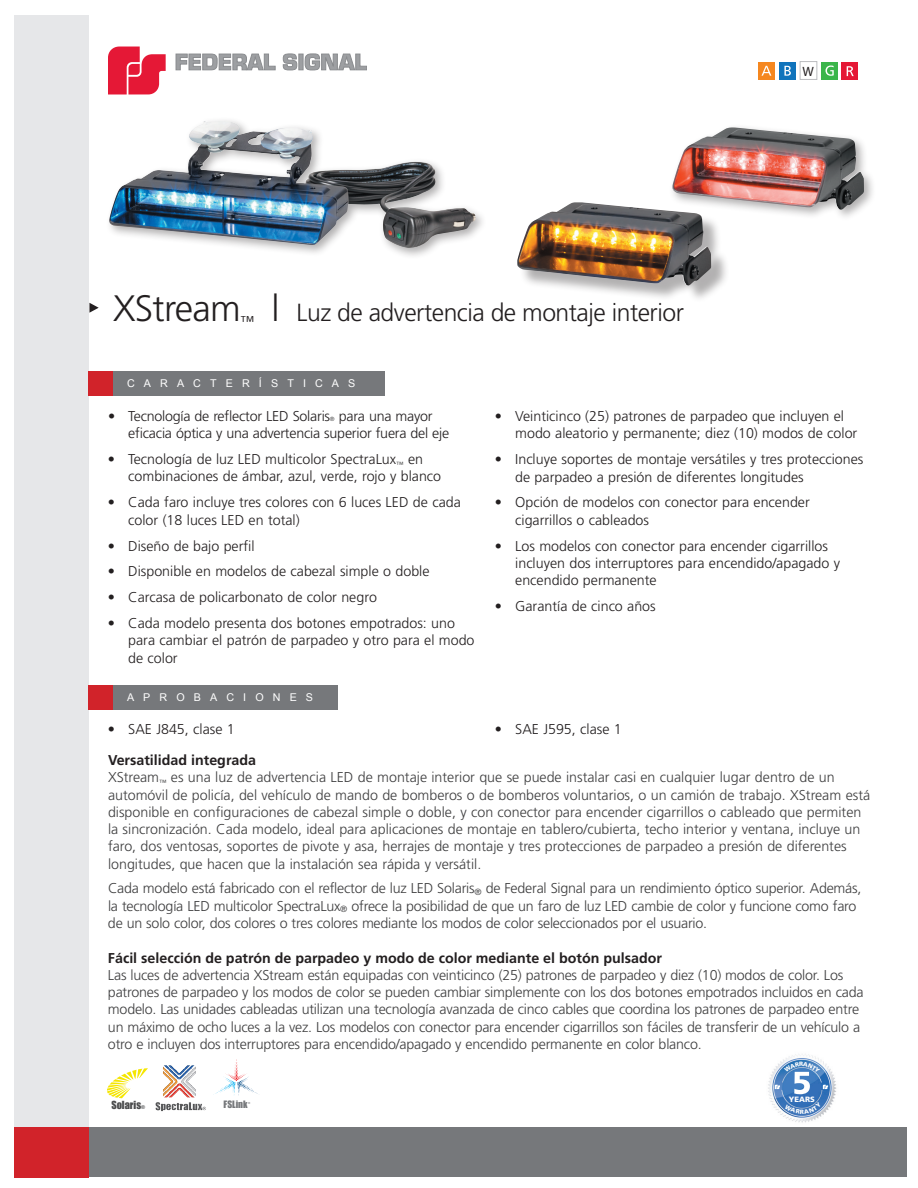
<style>
.page{position:relative;width:918px;height:1188px;background:#fff}
.page>*{position:absolute;margin:0;border:0;box-sizing:border-box;transform-origin:0 0}
.t1{font:300 36.75px "Frutiger LT Std";letter-spacing:-.02em;color:#231f20}
.t2{font:300 24.75px "Frutiger LT Std";letter-spacing:-.02em;color:#231f20}
.t3{font:300 14.25px/17.2px "Frutiger LT Std";letter-spacing:-.015em;color:#3e3e3f}
.t4{font:300 14.25px/17.2px "Frutiger LT Std";color:#231f20}
.t5{font:700 14.25px "Frutiger LT Std";color:#231f20}
.t6{font:13.5px "Myriad Pro";color:#231f20}
.t7{font:10.8px "Arial";letter-spacing:.85em;color:#fff}
.t8{font:10.2px "Impact";color:#4b4c4d}
.t9{font:9.3px "Impact";color:#76787b}
.t10{font:900 7.65px "Frutiger";color:#fff}
.t11{font:300 6px "Frutiger LT Std";color:#3e3e3f}
.t12{font:2.7px "Impact";color:#76787b}
.s1{font-size:36.75px}
.s2{font-weight:700;color:#231f20}
.s3{font-size:5.1px}
</style>
<div class="page">
<div style="left:14px;top:1127px;width:892px;height:50px;background:#76787b"></div>
<div style="left:14px;top:15px;width:74px;height:1162px;background:#e6e7e9"></div>
<div style="left:88px;top:372px;width:25px;height:24px;background:#d1232a"></div>
<div style="left:88px;top:685px;width:25px;height:25px;background:#d1232a"></div>
<svg style="left:89px;top:303px;width:10px;height:10px"></svg>
<svg style="left:176px;top:54px;width:99px;height:16px"></svg>
<svg style="left:283px;top:54px;width:14px;height:16px"></svg>
<hr style="left:299px;top:54px;width:4px;height:16px;background:#96989b">
<svg style="left:305px;top:54px;width:62px;height:16px"></svg>
<svg style="left:108px;top:47px;width:58px;height:47px"></svg>
<div style="left:113px;top:372px;width:271px;height:24px;background:#76787b"></div>
<div style="left:113px;top:685px;width:225px;height:25px;background:#76787b"></div>
<div style="left:14px;top:1128px;width:74px;height:50px;background:#d1232a"></div>
<div style="left:669px;top:124px;width:207px;height:97px;background:#231f20;opacity:.35"></div>
<img style="left:673px;top:127px;width:191px;height:83px">
<img style="left:768px;top:1054px;width:69px;height:69px">
<div style="left:105px;top:117px;width:382px;height:143px;background:#231f20;opacity:.35"></div>
<img style="left:109px;top:121px;width:367px;height:127px">
<svg style="left:107px;top:1068px;width:40px;height:30px"></svg>
<img style="left:147px;top:1065px;width:67px;height:47px">
<div style="left:520px;top:205px;width:210px;height:98px;background:#231f20;opacity:.35"></div>
<img style="left:517px;top:202px;width:194px;height:84px">
<svg style="left:215px;top:1059px;width:43px;height:37px"></svg>
<div style="left:779px;top:62px;width:17px;height:18px;background:#1074bc"></div>
<svg style="left:784px;top:66px;width:7px;height:10px"></svg>
<div style="left:758px;top:62px;width:17px;height:18px;background:#f5871f"></div>
<svg style="left:762px;top:66px;width:9px;height:10px"></svg>
<div style="left:821px;top:62px;width:17px;height:18px;background:#3ab54a"></div>
<svg style="left:826px;top:66px;width:8px;height:10px"></svg>
<div style="left:800px;top:61px;width:17px;height:19px;border:1px solid #bcbdc0"></div>
<div style="left:841px;top:62px;width:17px;height:18px;background:#e51836"></div>
<svg style="left:847px;top:66px;width:7px;height:10px"></svg>
<svg style="left:775px;top:1062px;width:53px;height:32px"></svg>
<svg style="left:784px;top:1102px;width:37px;height:12px"></svg>
<h1 class="t1" style="left:113px;top:288px;width:129px">XStream</h1>
<p class="t4" style="left:240px;top:313px;width:16px">™</p>
<h2 class="t2" style="left:272px;top:299px;width:414px"><span class="s1">l</span> Luz de advertencia de montaje interior</h2>
<p class="t7" style="left:127px;top:377px;width:230px">CARACTERÍSTICAS</p>
<p class="t6" style="left:803px;top:63px;width:13px">W</p>
<p class="t4" style="left:108px;top:408px;width:224px">• Tecnología de reflector LED Solaris</p>
<p class="t11" style="left:330px;top:416px;width:6px">®</p>
<p class="t4" style="left:128px;top:408px;width:322px;text-indent:211px">para una mayor eficacia óptica y una advertencia superior fuera del eje</p>
<p class="t4" style="left:128px;top:451px;width:314px;text-indent:-20px">• Tecnología de luz LED multicolor SpectraLux<sub>™</sub> en combinaciones de ámbar, azul, verde, rojo y blanco</p>
<p class="t4" style="left:128px;top:494px;width:334px;text-indent:-20px">• Cada faro incluye tres colores con 6 luces LED de cada color (18 luces LED en total)</p>
<p class="t4" style="left:108px;top:537px;width:148px">• Diseño de bajo perfil</p>
<p class="t4" style="left:108px;top:563px;width:323px">• Disponible en modelos de cabezal simple o doble</p>
<p class="t4" style="left:108px;top:589px;width:271px">• Carcasa de policarbonato de color negro</p>
<p class="t4" style="left:128px;top:615px;width:348px;text-indent:-20px">• Cada modelo presenta dos botones empotrados: uno para cambiar el patrón de parpadeo y otro para el modo de color</p>
<p class="t7" style="left:127px;top:690px;width:188px">APROBACIONES</p>
<p class="t4" style="left:515px;top:408px;width:344px;text-indent:-20px">• Veinticinco (25) patrones de parpadeo que incluyen el modo aleatorio y permanente; diez (10) modos de color</p>
<p class="t4" style="left:515px;top:451px;width:350px;text-indent:-20px">• Incluye soportes de montaje versátiles y tres protecciones de parpadeo a presión de diferentes longitudes</p>
<p class="t4" style="left:515px;top:494px;width:296px;text-indent:-20px">• Opción de modelos con conector para encender cigarrillos o cableados</p>
<p class="t4" style="left:515px;top:537px;width:326px;text-indent:-20px">• Los modelos con conector para encender cigarrillos incluyen dos interruptores para encendido/apagado y encendido permanente</p>
<p class="t4" style="left:495px;top:598px;width:162px">• Garantía de cinco años</p>
<p class="t4" style="left:108px;top:721px;width:128px">• SAE J845, clase 1</p>
<p class="t4" style="left:495px;top:721px;width:128px">• SAE J595, clase 1</p>
<p class="t3" style="left:108px;top:752px;width:764px"><span class="s2">Versatilidad integrada<br></span>XStream<sub>™</sub> es una luz de advertencia LED de montaje interior que se puede instalar casi en cualquier lugar dentro de un automóvil de policía, del vehículo de mando de bomberos o de bomberos voluntarios, o un camión de trabajo. XStream está disponible en configuraciones de cabezal simple o doble, y con conector para encender cigarrillos o cableado que permiten la sincronización. Cada modelo, ideal para aplicaciones de montaje en tablero/cubierta, techo interior y ventana, incluye un faro, dos ventosas, soportes de pivote y asa, herrajes de montaje y tres protecciones de parpadeo a presión de diferentes longitudes, que hacen que la instalación sea rápida y versátil.</p>
<p class="t3" style="left:108px;top:880px;width:755px">Cada modelo está fabricado con el reflector de luz LED Solaris<sub>®</sub> de Federal Signal para un rendimiento óptico superior. Además, la tecnología LED multicolor SpectraLux<sub>®</sub> ofrece la posibilidad de que un faro de luz LED cambie de color y funcione como faro de un solo color, dos colores o tres colores mediante los modos de color seleccionados por el usuario.</p>
<p class="t5" style="left:108px;top:949px;width:556px">Fácil selección de patrón de parpadeo y modo de color mediante el botón pulsador</p>
<p class="t3" style="left:108px;top:967px;width:757px">Las luces de advertencia XStream están equipadas con veinticinco (25) patrones de parpadeo y diez (10) modos de color. Los patrones de parpadeo y los modos de color se pueden cambiar simplemente con los dos botones empotrados incluidos en cada modelo. Las unidades cableadas utilizan una tecnología avanzada de cinco cables que coordina los patrones de parpadeo entre un máximo de ocho luces a la vez. Los modelos con conector para encender cigarrillos son fáciles de transferir de un vehículo a otro e incluyen dos interruptores para encendido/apagado y encendido permanente en color blanco.</p>
<p class="t8" style="left:111px;top:1097px;width:35px">Solaris<span class="s3">®</span></p>
<p class="t9" style="left:224px;top:1097px;width:26px">FSLink</p>
<p class="t12" style="left:248px;top:1101px;width:4px">®</p>
<p class="t10" style="left:789px;top:1095px;width:27px">YEARS</p>
</div>
